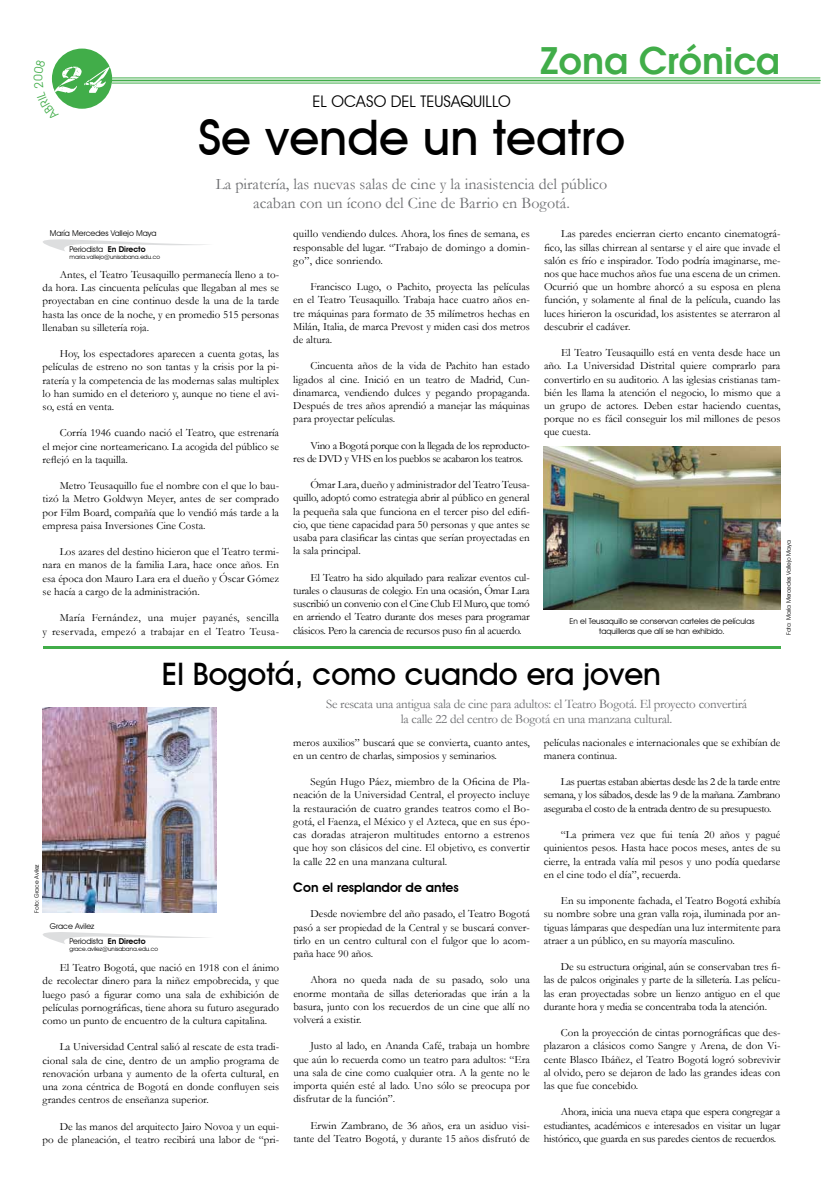
<style>
.page{position:relative;width:823px;height:1191px;background:#fff}
.page>*{position:absolute;margin:0;border:0;box-sizing:border-box;transform-origin:0 0}
.t1{font:500 49px "Avant Garde IT Cby BT";color:#000}
.t2{font:600 40px "Avant Gar Got Itc TEE";color:#41ad49}
.t3{font:500 31px "Avant Garde IT Cby BT";color:#000}
.t4{font:16px/19.2px "Garamond";color:#6d6e71;text-align:center}
.t5{font:16px "Avant Garde IT Cby BT";color:#000}
.t6{font:13px/15.6px "Garamond";letter-spacing:-.02em;color:#6d6e71;text-align:center}
.t7{font:600 13px "Avant Garde IT Cby BT";color:#000}
.t8{font:11px/13.2px "Garamond";color:#000;text-align:justify}
.t9{font:11px/13.2px "Garamond";letter-spacing:-.03em;color:#000}
.t10{font:11px/13.2px "Garamond";letter-spacing:.02em;color:#000;text-align:right}
.t11{font:8px/15.3px "Avant Garde IT Cby BT";color:#000}
.t12{font:6px "Avant Garde IT Cby BT";color:#000}
.s1{font-weight:600}
</style>
<div class="page">
<div style="left:52px;top:49px;width:60px;height:60px;background:#41ad49;border-radius:50%"></div>
<hr style="left:112px;top:77px;width:707px;height:1px;background:#41ad49">
<hr style="left:112px;top:80px;width:707px;height:1px;background:#41ad49">
<hr style="left:112px;top:83px;width:707px;height:1px;background:#41ad49">
<hr style="left:43px;top:646px;width:737px;height:3px;background:#41ad49">
<img style="left:43px;top:707px;width:173px;height:205px">
<svg style="left:43px;top:932px;width:164px;height:12px"></svg>
<svg style="left:43px;top:239px;width:164px;height:12px"></svg>
<img style="left:543px;top:446px;width:237px;height:163px">
<svg style="left:51px;top:59px;width:59px;height:50px"></svg>
<h3 class="t5" style="left:312px;top:91px;width:200px">EL OCASO DEL TEUSAQUILLO</h3>
<h2 class="t2" style="left:540px;top:37px;width:241px">Zona Crónica</h2>
<h1 class="t1" style="left:198px;top:108px;width:428px">Se vende un teatro</h1>
<h3 class="t4" style="left:215px;top:173px;width:393px">La piratería, las nuevas salas de cine y la inasistencia del público acaban con un ícono del Cine de Barrio en Bogotá.</h3>
<p class="t11" style="left:70px;top:226px;width:88px;text-indent:-20px">María Mercedes Vallejo Maya<br>Periodista <span class="s1">En Directo</span></p>
<p class="t12" style="left:70px;top:253px;width:92px">maria.vallejo@unisabana.edu.co</p>
<p class="t8" style="left:43px;top:268px;width:238px;text-indent:17px">Antes, el Teatro Teusaquillo permanecía lleno a to&shy;da hora. Las cincuenta películas que llegaban al mes se proyectaban en cine continuo desde la una de la tarde hasta las once de la noche, y en promedio 515 personas llenaban su silletería roja.</p>
<p class="t8" style="left:43px;top:347px;width:238px;text-indent:17px">Hoy, los espectadores aparecen a cuenta gotas, las películas de estreno no son tantas y la crisis por la pi&shy;ratería y la competencia de las modernas salas multiplex lo han sumido en el deterioro y, aunque no tiene el avi&shy;so, está en venta.</p>
<p class="t8" style="left:43px;top:426px;width:238px;text-indent:17px">Corría 1946 cuando nació el Teatro, que estrenaría el mejor cine norteamericano. La acogida del público se reflejó en la taquilla.</p>
<p class="t8" style="left:43px;top:479px;width:238px;text-indent:17px">Metro Teusaquillo fue el nombre con el que lo bau&shy;tizó la Metro Goldwyn Meyer, antes de ser comprado por Film Board, compañía que lo vendió más tarde a la empresa paisa Inversiones Cine Costa.</p>
<p class="t8" style="left:43px;top:545px;width:238px;text-indent:17px">Los azares del destino hicieron que el Teatro termi&shy;nara en manos de la familia Lara, hace once años. En esa época don Mauro Lara era el dueño y Óscar Gómez se hacía a cargo de la administración.</p>
<p class="t10" style="left:43px;top:611px;width:238px">María Fernández, una mujer payanés, sencilla<br>y reservada, empezó a trabajar en el Teatro Teusa-</p>
<p class="t8" style="left:293px;top:227px;width:238px">quillo vendiendo dulces. Ahora, los fines de semana, es responsable del lugar. “Trabajo de domingo a domin&shy;go”, dice sonriendo.</p>
<p class="t8" style="left:293px;top:280px;width:238px;text-indent:17px">Francisco Lugo, o Pachito, proyecta las películas en el Teatro Teusaquillo. Trabaja hace cuatro años en&shy;tre máquinas para formato de 35 milímetros hechas en Milán, Italia, de marca Prevost y miden casi dos metros de altura.</p>
<p class="t8" style="left:293px;top:359px;width:238px;text-indent:17px">Cincuenta años de la vida de Pachito han estado ligados al cine. Inició en un teatro de Madrid, Cun&shy;dinamarca, vendiendo dulces y pegando propaganda.<br>Después de tres años aprendió a manejar las máquinas para proyectar películas.</p>
<p class="t9" style="left:293px;top:438px;width:238px;text-indent:17px">Vino a Bogotá porque con la llegada de los reproducto&shy;res de DVD y VHS en los pueblos se acabaron los teatros.</p>
<p class="t8" style="left:293px;top:478px;width:238px;text-indent:17px">Ómar Lara, dueño y administrador del Teatro Teusa&shy;quillo, adoptó como estrategia abrir al público en general la pequeña sala que funciona en el tercer piso del edifi&shy;cio, que tiene capacidad para 50 personas y que antes se usaba para clasificar las cintas que serían proyectadas en la sala principal.</p>
<p class="t8" style="left:293px;top:570px;width:238px;text-indent:17px">El Teatro ha sido alquilado para realizar eventos cul&shy;turales o clausuras de colegio. En una ocasión, Ómar Lara suscribió un convenio con el Cine Club El Muro, que tomó en arriendo el Teatro durante dos meses para programar clásicos. Pero la carencia de recursos puso fin al acuerdo.</p>
<p class="t8" style="left:543px;top:227px;width:238px;text-indent:17px">Las paredes encierran cierto encanto cinematográ&shy;fico, las sillas chirrean al sentarse y el aire que invade el salón es frío e inspirador. Todo podría imaginarse, me&shy;nos que hace muchos años fue una escena de un crimen.<br>Ocurrió que un hombre ahorcó a su esposa en plena función, y solamente al final de la película, cuando las luces hirieron la oscuridad, los asistentes se aterraron al descubrir el cadáver.</p>
<p class="t8" style="left:543px;top:346px;width:238px;text-indent:17px">El Teatro Teusaquillo está en venta desde hace un año. La Universidad Distrital quiere comprarlo para convertirlo en su auditorio. A las iglesias cristianas tam&shy;bién les llama la atención el negocio, lo mismo que a un grupo de actores. Deben estar haciendo cuentas, porque no es fácil conseguir los mil millones de pesos que cuesta.</p>
<p class="t11" style="left:569px;top:616px;width:186px;line-height:9.6px;text-align:center">En el Teusaquillo se conservan carteles de películas taquilleras que allí se han exhibido.</p>
<p class="t12" style="left:784px;top:635px;width:96px;rotate:-90deg">Foto: María Mercedes Vallejo Maya</p>
<h3 class="t3" style="left:162px;top:655px;width:500px">El Bogotá, como cuando era joven</h3>
<p class="t6" style="left:326px;top:695px;width:422px">Se rescata una antigua sala de cine para adultos: el Teatro Bogotá. El proyecto convertirá la calle 22 del centro de Bogotá en una manzana cultural.</p>
<p class="t12" style="left:33px;top:912px;width:50px;rotate:-90deg">Foto: Grace Avilez</p>
<p class="t11" style="left:70px;top:918px;width:77px;text-indent:-20px">Grace Avilez<br>Periodista <span class="s1">En Directo</span></p>
<p class="t12" style="left:70px;top:945px;width:90px">grace.avilez@unisabana.edu.co</p>
<p class="t8" style="left:43px;top:960px;width:238px;text-indent:17px">El Teatro Bogotá, que nació en 1918 con el ánimo de recolectar dinero para la niñez empobrecida, y que luego pasó a figurar como una sala de exhibición de películas pornográficas, tiene ahora su futuro asegurado como un punto de encuentro de la cultura capitalina.</p>
<p class="t8" style="left:43px;top:1040px;width:238px;text-indent:17px">La Universidad Central salió al rescate de esta tradi&shy;cional sala de cine, dentro de un amplio programa de renovación urbana y aumento de la oferta cultural, en una zona céntrica de Bogotá en donde confluyen seis grandes centros de enseñanza superior.</p>
<p class="t8" style="left:43px;top:1119px;width:238px;text-align:right">De las manos del arquitecto Jairo Novoa y un equi-<br>po de planeación, el teatro recibirá una labor de “pri-</p>
<p class="t8" style="left:293px;top:735px;width:238px">meros auxilios” buscará que se convierta, cuanto antes, en un centro de charlas, simposios y seminarios.</p>
<p class="t8" style="left:293px;top:775px;width:238px;text-indent:17px">Según Hugo Páez, miembro de la Oficina de Pla&shy;neación de la Universidad Central, el proyecto incluye la restauración de cuatro grandes teatros como el Bo&shy;gotá, el Faenza, el México y el Azteca, que en sus épo&shy;cas doradas atrajeron multitudes entorno a estrenos que hoy son clásicos del cine. El objetivo, es convertir la calle 22 en una manzana cultural.</p>
<p class="t7" style="left:293px;top:879px;width:167px">Con el resplandor de antes</p>
<p class="t8" style="left:293px;top:907px;width:238px;text-indent:17px">Desde noviembre del año pasado, el Teatro Bogotá pasó a ser propiedad de la Central y se buscará conver&shy;tirlo en un centro cultural con el fulgor que lo acom&shy;paña hace 90 años.</p>
<p class="t8" style="left:293px;top:973px;width:238px;text-indent:17px">Ahora no queda nada de su pasado, solo una enorme montaña de sillas deterioradas que irán a la basura, junto con los recuerdos de un cine que allí no volverá a existir.</p>
<p class="t8" style="left:293px;top:1039px;width:238px;text-indent:17px">Justo al lado, en Ananda Café, trabaja un hombre que aún lo recuerda como un teatro para adultos: “Era una sala de cine como cualquier otra. A la gente no le importa quién esté al lado. Uno sólo se preocupa por disfrutar de la función”.</p>
<p class="t8" style="left:293px;top:1118px;width:238px;text-align:right">Erwin Zambrano, de 36 años, era un asiduo visi&shy;tante del Teatro Bogotá, y durante 15 años disfrutó de</p>
<p class="t8" style="left:543px;top:735px;width:238px">películas nacionales e internacionales que se exhibían de manera continua.</p>
<p class="t8" style="left:543px;top:775px;width:238px;text-indent:17px">Las puertas estaban abiertas desde las 2 de la tarde entre semana, y los sábados, desde las 9 de la mañana. Zambrano aseguraba el costo de la entrada dentro de su presupuesto.</p>
<p class="t8" style="left:543px;top:827px;width:238px;text-indent:17px">“La primera vez que fui tenía 20 años y pagué quinientos pesos. Hasta hace pocos meses, antes de su cierre, la entrada valía mil pesos y uno podía quedarse en el cine todo el día”, recuerda.</p>
<p class="t8" style="left:543px;top:893px;width:238px;text-indent:17px">En su imponente fachada, el Teatro Bogotá exhibía su nombre sobre una gran valla roja, iluminada por an&shy;tiguas lámparas que despedían una luz intermitente para atraer a un público, en su mayoría masculino.</p>
<p class="t8" style="left:543px;top:959px;width:238px;text-indent:17px">De su estructura original, aún se conservaban tres fi&shy;las de palcos originales y parte de la silletería. Las pelícu&shy;las eran proyectadas sobre un lienzo antiguo en el que durante hora y media se concentraba toda la atención.</p>
<p class="t8" style="left:543px;top:1025px;width:238px;text-indent:17px">Con la proyección de cintas pornográficas que des&shy;plazaron a clásicos como Sangre y Arena, de don Vi&shy;cente Blasco Ibáñez, el Teatro Bogotá logró sobrevivir al olvido, pero se dejaron de lado las grandes ideas con las que fue concebido.</p>
<p class="t8" style="left:543px;top:1105px;width:238px;text-indent:17px">Ahora, inicia una nueva etapa que espera congregar a estudiantes, académicos e interesados en visitar un lugar histórico, que guarda en sus paredes cientos de recuerdos.</p>
</div>
